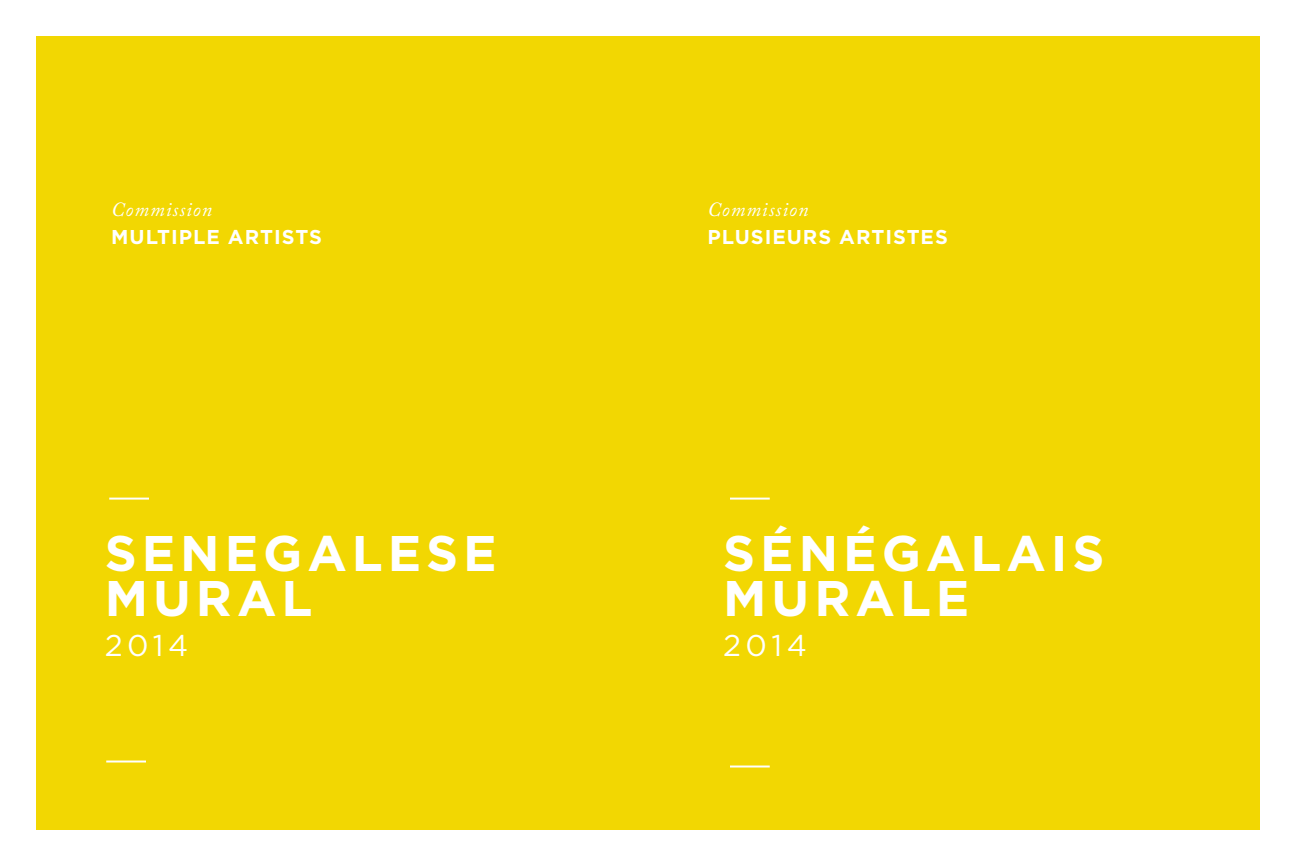
<style>
.page{position:relative;width:1296px;height:864px;background:#fff}
.page>*{position:absolute;margin:0;border:0;box-sizing:border-box;transform-origin:0 0}
.t1{font:700 50px/45px "Gotham";letter-spacing:.1em;color:#fff}
.t2{font:30px "Gotham";letter-spacing:.15em;color:#fff}
.t3{font:700 20px/28px "Gotham";letter-spacing:.05em;color:#fff}
.t4{font:italic 20px "Adobe Caslon Pro";letter-spacing:.05em;color:#fff}
.s1{font-family:"Adobe Caslon Pro";font-weight:400;font-style:italic}
</style>
<div class="page">
<div style="left:36px;top:36px;width:1224px;height:793px;background:#f2d702"></div>
<hr style="left:109px;top:498px;width:40px;height:2px;background:#fff">
<hr style="left:730px;top:498px;width:40px;height:2px;background:#fff">
<hr style="left:106px;top:761px;width:40px;height:2px;background:#fff">
<hr style="left:730px;top:766px;width:40px;height:2px;background:#fff">
<p class="t3" style="left:111px;top:195px;width:212px"><span class="s1">Commission<br></span>MULTIPLE ARTISTS</p>
<p class="t4" style="left:707px;top:198px;width:103px">Commission</p>
<p class="t3" style="left:707px;top:223px;width:242px">PLUSIEURS ARTISTES</p>
<p class="t1" style="left:105px;top:530px;width:394px">SENEGALESE<br>MURAL</p>
<p class="t2" style="left:105px;top:626px;width:85px">2014</p>
<p class="t1" style="left:723px;top:530px;width:383px">SÉNÉGALAIS<br>MURALE</p>
<p class="t2" style="left:723px;top:626px;width:85px">2014</p>
</div>
